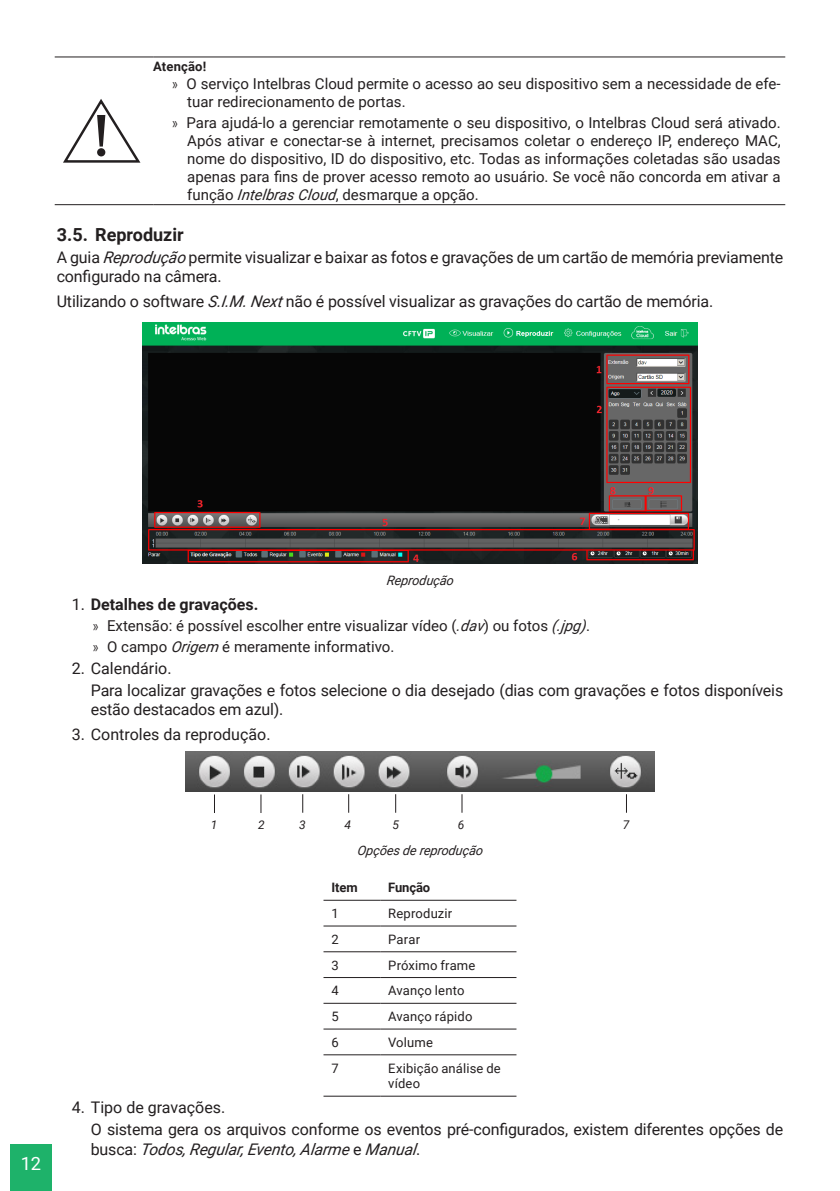
<style>
.page{position:relative;width:840px;height:1191px;background:#fff}
.page>*{position:absolute;margin:0;border:0;box-sizing:border-box;transform-origin:0 0}
.t1{font:18.2px "Roboto";color:#fff}
.t2{font:700 18px "Roboto";color:#231f20}
._0__Corpo_de_texto{font:16px/19.2px "Roboto";letter-spacing:-.01em;color:#231f20}
.t3{font:700 16px "Roboto";color:#231f20}
.t4{font:15px/18px "Roboto";color:#231f20}
._8__Tabela_Texto{font:13px/15.6px "Roboto";letter-spacing:.015em;color:#231f20}
._7__Legenda{font:italic 13px "Roboto";color:#231f20}
._9__Tabela_Título{font:700 13px "Roboto";letter-spacing:-.01em;color:#231f20}
._8__Tabela_Texto-2{font:700 13px "Roboto";letter-spacing:.01em;color:#231f20}
._11__Texto_em_figura{font:italic 12px "Roboto";color:#231f20}
.s1{font-family:"Frutiger LT Std";font-weight:300;font-stretch:condensed}
.s2{font-style:italic}
.s3{font-weight:400}
</style>
<div class="page">
<div style="left:10px;top:1144px;width:42px;height:47px;background:#1eb26a"></div>
<hr style="left:55px;top:57px;width:98px;height:1px;background:#231f20">
<hr style="left:153px;top:57px;width:631px;height:1px;background:#231f20">
<hr style="left:55px;top:204px;width:98px;height:1px;background:#231f20">
<hr style="left:153px;top:204px;width:631px;height:1px;background:#231f20">
<svg style="left:63px;top:99px;width:78px;height:64px"></svg>
<img style="left:142px;top:322px;width:555px;height:242px">
<img style="left:185px;top:751px;width:469px;height:41px">
<svg style="left:214px;top:794px;width:1px;height:19px"></svg>
<svg style="left:260px;top:794px;width:1px;height:19px"></svg>
<svg style="left:302px;top:794px;width:1px;height:18px"></svg>
<svg style="left:348px;top:794px;width:1px;height:18px"></svg>
<svg style="left:395px;top:794px;width:1px;height:18px"></svg>
<svg style="left:461px;top:794px;width:1px;height:18px"></svg>
<hr style="left:323px;top:899px;width:57px;height:1px;background:#231f20">
<hr style="left:380px;top:899px;width:136px;height:1px;background:#231f20">
<hr style="left:323px;top:925px;width:57px;height:1px;background:#231f20">
<hr style="left:380px;top:925px;width:136px;height:1px;background:#231f20">
<hr style="left:323px;top:951px;width:57px;height:1px;background:#231f20">
<hr style="left:380px;top:951px;width:136px;height:1px;background:#231f20">
<hr style="left:323px;top:977px;width:57px;height:1px;background:#231f20">
<hr style="left:380px;top:977px;width:136px;height:1px;background:#231f20">
<hr style="left:323px;top:1003px;width:57px;height:1px;background:#231f20">
<hr style="left:380px;top:1003px;width:136px;height:1px;background:#231f20">
<hr style="left:323px;top:1028px;width:57px;height:1px;background:#231f20">
<hr style="left:380px;top:1028px;width:136px;height:1px;background:#231f20">
<hr style="left:323px;top:1054px;width:57px;height:1px;background:#231f20">
<hr style="left:380px;top:1054px;width:136px;height:1px;background:#231f20">
<hr style="left:323px;top:1095px;width:57px;height:1px;background:#231f20">
<hr style="left:380px;top:1095px;width:136px;height:1px;background:#231f20">
<p class="_8__Tabela_Texto-2" style="left:153px;top:58px;width:54px">Atenção!</p>
<p class="t4" style="left:187px;top:74px;width:594px;text-indent:-16px"><span class="s1">»</span> O serviço Intelbras Cloud permite o acesso ao seu dispositivo sem a necessidade de efe&shy;tuar redirecionamento de portas.</p>
<p class="t4" style="left:187px;top:113px;width:594px;text-align:justify;text-indent:-16px"><span class="s1">»</span> Para ajudá-lo a gerenciar remotamente o seu dispositivo, o Intelbras Cloud será ativado.<br>Após ativar e conectar-se à internet, precisamos coletar o endereço IP, endereço MAC, nome do dispositivo, ID do dispositivo, etc. Todas as informações coletadas são usadas apenas para fins de prover acesso remoto ao usuário. Se você não concorda em ativar a função <span class="s2">Intelbras Cloud</span>, desmarque a opção.</p>
<p class="t2" style="left:57px;top:222px;width:128px">3.5. Reproduzir</p>
<p class="_0__Corpo_de_texto" style="left:57px;top:247px;width:727px">A guia <span class="s2">Reprodução</span> permite visualizar e baixar as fotos e gravações de um cartão de memória previamente configurado na câmera.</p>
<p class="_0__Corpo_de_texto" style="left:57px;top:291px;width:657px">Utilizando o software <span class="s2">S.I.M.Next</span>não é possível visualizar as gravações do cartão de memória.</p>
<p class="t1" style="left:21px;top:1151px;width:22px">12</p>
<p class="_7__Legenda" style="left:386px;top:571px;width:71px">Rep rodução</p>
<p class="t3" style="left:72px;top:593px;width:188px"><span class="s3">1.</span> Detalhes de gravações.</p>
<p class="t4" style="left:92px;top:616px;width:499px"><span class="s1">»</span> Extensão: é possível escolher entre visualizar vídeo (<span class="s2">.dav</span>) ou fotos <span class="s2">(.jpg)</span>.</p>
<p class="t4" style="left:92px;top:637px;width:303px"><span class="s1">»</span> O campo <span class="s2">Origem</span> é meramente informativo.</p>
<p class="_0__Corpo_de_texto" style="left:72px;top:658px;width:101px">2. Calendário.</p>
<p class="_0__Corpo_de_texto" style="left:91px;top:680px;width:693px">Para localizar gravações e fotos selecione o dia desejado (dias com gravações e fotos disponíveis estão destacados em azul).</p>
<p class="_0__Corpo_de_texto" style="left:72px;top:724px;width:200px">3. Controles da reprodução.</p>
<p class="_11__Texto_em_figura" style="left:211px;top:816px;width:8px">1</p>
<p class="_11__Texto_em_figura" style="left:258px;top:816px;width:8px">2</p>
<p class="_11__Texto_em_figura" style="left:299px;top:816px;width:8px">3</p>
<p class="_11__Texto_em_figura" style="left:344px;top:816px;width:8px">4</p>
<p class="_11__Texto_em_figura" style="left:392px;top:816px;width:8px">5</p>
<p class="_11__Texto_em_figura" style="left:457px;top:816px;width:8px">6</p>
<p class="_11__Texto_em_figura" style="left:622px;top:816px;width:8px">7</p>
<p class="_7__Legenda" style="left:357px;top:841px;width:129px">Opções de rep rodução</p>
<p class="_9__Tabela_Título" style="left:331px;top:878px;width:28px">Item</p>
<p class="_9__Tabela_Título" style="left:388px;top:878px;width:43px">Função</p>
<p class="_8__Tabela_Texto" style="left:331px;top:905px;width:9px">1</p>
<p class="_8__Tabela_Texto" style="left:388px;top:905px;width:65px">Reproduzir</p>
<p class="_8__Tabela_Texto" style="left:331px;top:931px;width:9px">2</p>
<p class="_8__Tabela_Texto" style="left:388px;top:931px;width:33px">Parar</p>
<p class="_8__Tabela_Texto" style="left:331px;top:956px;width:9px">3</p>
<p class="_8__Tabela_Texto" style="left:388px;top:956px;width:89px">Próximo frame</p>
<p class="_8__Tabela_Texto" style="left:331px;top:982px;width:9px">4</p>
<p class="_8__Tabela_Texto" style="left:388px;top:982px;width:78px">Avanço lento</p>
<p class="_8__Tabela_Texto" style="left:331px;top:1008px;width:9px">5</p>
<p class="_8__Tabela_Texto" style="left:388px;top:1008px;width:86px">Avanço rápido</p>
<p class="_8__Tabela_Texto" style="left:331px;top:1034px;width:9px">6</p>
<p class="_8__Tabela_Texto" style="left:388px;top:1034px;width:46px">Volume</p>
<p class="_8__Tabela_Texto" style="left:331px;top:1059px;width:9px">7</p>
<p class="_8__Tabela_Texto" style="left:388px;top:1059px;width:114px">Exibição análise de vídeo</p>
<p class="_0__Corpo_de_texto" style="left:72px;top:1097px;width:155px">4. Tipo de gravações.</p>
<p class="_0__Corpo_de_texto" style="left:91px;top:1119px;width:693px">O sistema gera os arquivos conforme os eventos pré-configurados, existem diferentes opções de b u s c a : <span class="s2">Todos, Regular, Evento, Alarme</span> e <span class="s2">Manual</span>.</p>
</div>
